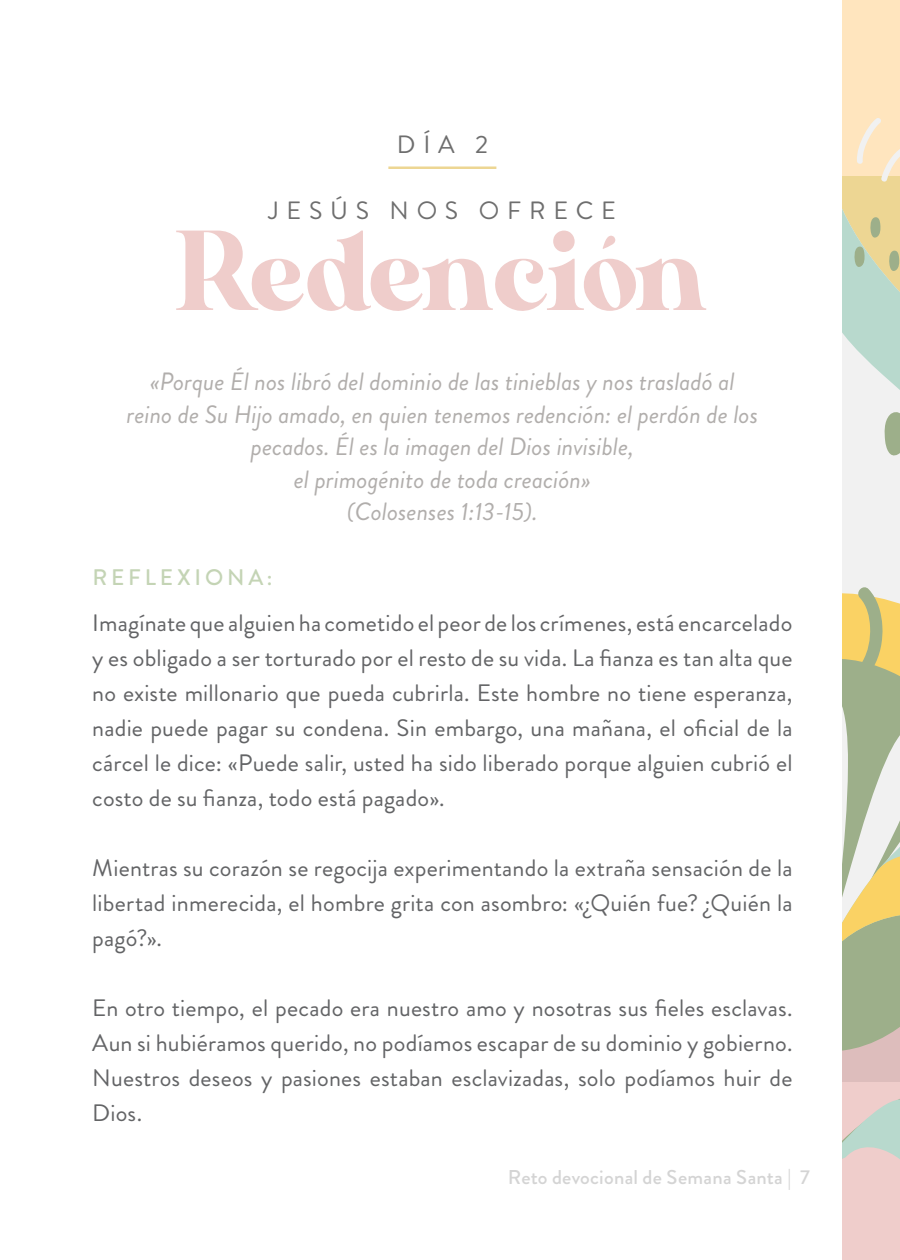
<style>
.page{position:relative;width:900px;height:1260px;background:#fff}
.page>*{position:absolute;margin:0;border:0;box-sizing:border-box;transform-origin:0 0}
.t1{font:102.5px "AL Nevrada Personal Use Only";color:#efcdcb}
.t2{font:italic 25px/32.5px "Brandon Grotesque";color:#b1aeac;text-align:center}
.t3{font:25px "Brandon Grotesque";letter-spacing:.31em;color:#6e6e6e}
.t4{font:23.75px/35px "Brandon Grotesque";letter-spacing:.01em;color:#636466;text-align:justify}
.t5{font:500 22.5px "Brandon Grotesque";letter-spacing:.17em;color:#c4d4b5}
.t6{font:500 20px "Brandon Grotesque";letter-spacing:.015em;color:#d4d4d4}
</style>
<div class="page">
<div style="left:842px;top:900px;width:58px;height:182px;background:#ddbdbc"></div>
<div style="left:842px;top:0;width:58px;height:176px;background:#ffe5be"></div>
<svg style="left:842px;top:1082px;width:58px;height:178px;background:#e4cfcb"></svg>
<svg style="left:842px;top:118px;width:58px;height:933px"></svg>
<hr style="left:388px;top:167px;width:108px;height:2px;background:#edd693">
<p class="t3" style="left:397px;top:127px;width:93px">DÍA 2</p>
<p class="t3" style="left:269px;top:193px;width:349px">JESÚS NOS OFRECE</p>
<h1 class="t1" style="left:176px;top:215px;width:534px">Redención</h1>
<p class="t2" style="left:127px;top:366px;width:633px">«Porque Él nos libró del dominio de las tinieblas y nos trasladó al reino de Su Hijo amado, en quien tenemos redención: el perdón de los pecados. Él es la imagen del Dios invisible,<br>el primogénito de toda creación»<br>(Colosenses 1:13-15).</p>
<p class="t5" style="left:92px;top:562px;width:182px">REFLEXIONA:</p>
<p class="t4" style="left:92px;top:606px;width:702px">Imagínate que alguien ha cometido el peor de los crímenes, está encarcelado y es obligado a ser torturado por el resto de su vida. La fianza es tan alta que no existe millonario que pueda cubrirla. Este hombre no tiene esperanza, nadie puede pagar su condena. Sin embargo, una mañana, el oficial de la cárcel le dice: «Puede salir, usted ha sido liberado porque alguien cubrió el costo de su fianza, todo está pagado».</p>
<p class="t4" style="left:92px;top:851px;width:702px">Mientras su corazón se regocija experimentando la extraña sensación de la libertad inmerecida, el hombre grita con asombro: «¿Quién fue? ¿Quién la pagó?».</p>
<p class="t4" style="left:92px;top:991px;width:702px">En otro tiempo, el pecado era nuestro amo y nosotras sus fieles esclavas.<br>Aun si hubiéramos querido, no podíamos escapar de su dominio y gobierno.<br>Nuestros deseos y pasiones estaban esclavizadas, solo podíamos huir de Dios.</p>
<p class="t6" style="left:508px;top:1163px;width:304px">Reto devocional de Semana Santa | 7</p>
</div>
